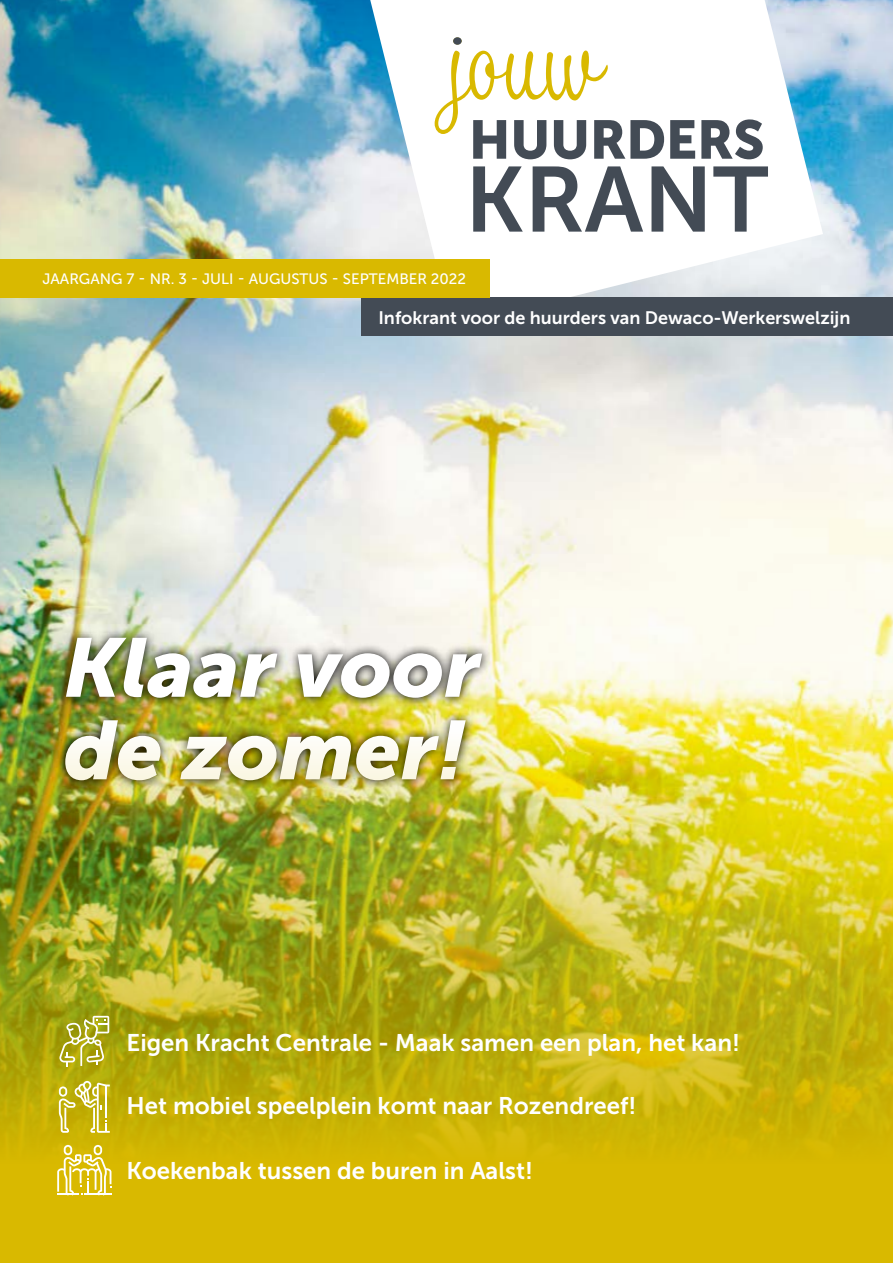
<style>
.page{position:relative;width:893px;height:1263px;background:#fff}
.page>*{position:absolute;margin:0;border:0;box-sizing:border-box;transform-origin:0 0}
.t1{font:121.5px "Tamarillo JF";color:#d9b900}
.t2{font:91.8px "Museo Sans 700";color:#434b55}
.t3{font:italic 82.5px/82.5px "Museo Sans 900";color:#fff}
.t4{font:54px "Museo Sans 900";letter-spacing:-.01em;color:#434b55}
.t5{font:24px "Museo Sans 700";color:#fff}
.t6{font:18px "Museo Sans 700";color:#fff}
.t7{font:15px "Museo Sans 500";color:#fff}
</style>
<div class="page">
<img style="left:0;top:0;width:893px;height:719px">
<img style="left:54px;top:629px;width:438px;height:90px">
<img style="left:0;top:719px;width:893px;height:544px">
<svg style="left:370px;top:0;width:453px;height:298px"></svg>
<div style="left:361px;top:298px;width:532px;height:38px;background:#434b55"></div>
<div style="left:453px;top:37px;width:9px;height:8px;background:#434b55;border-radius:50%"></div>
<div style="left:0;top:259px;width:489px;height:39px;background:#d9b900"></div>
<svg style="left:59px;top:1016px;width:50px;height:51px;background:#b9b644"></svg>
<svg style="left:57px;top:1145px;width:54px;height:50px"></svg>
<svg style="left:59px;top:1081px;width:51px;height:52px"></svg>
<h1 class="t1" style="left:450px;top:-20px;width:153px">jouw</h1>
<h3 class="t4" style="left:469px;top:109px;width:297px">HUURDERS</h3>
<h2 class="t2" style="left:465px;top:149px;width:305px">KRANT</h2>
<p class="t7" style="left:43px;top:271px;width:425px">JAARGANG 7 - NR. 3 - JULI - AUGUSTUS - SEPTEMBER 2022</p>
<p class="t6" style="left:378px;top:307px;width:474px">Infokrant voor de huurders van Dewaco-Werkerswelzijn</p>
<h3 class="t3" style="left:64px;top:626px;width:418px">Klaar voor de zomer!</h3>
<p class="t5" style="left:127px;top:1029px;width:615px">Eigen Kracht Centrale - Maak samen een plan, het kan!</p>
<p class="t5" style="left:127px;top:1092px;width:511px">Het mobiel speelplein komt naar Rozendreef!</p>
<p class="t5" style="left:127px;top:1157px;width:408px">Koekenbak tussen de buren in Aalst!</p>
</div>
